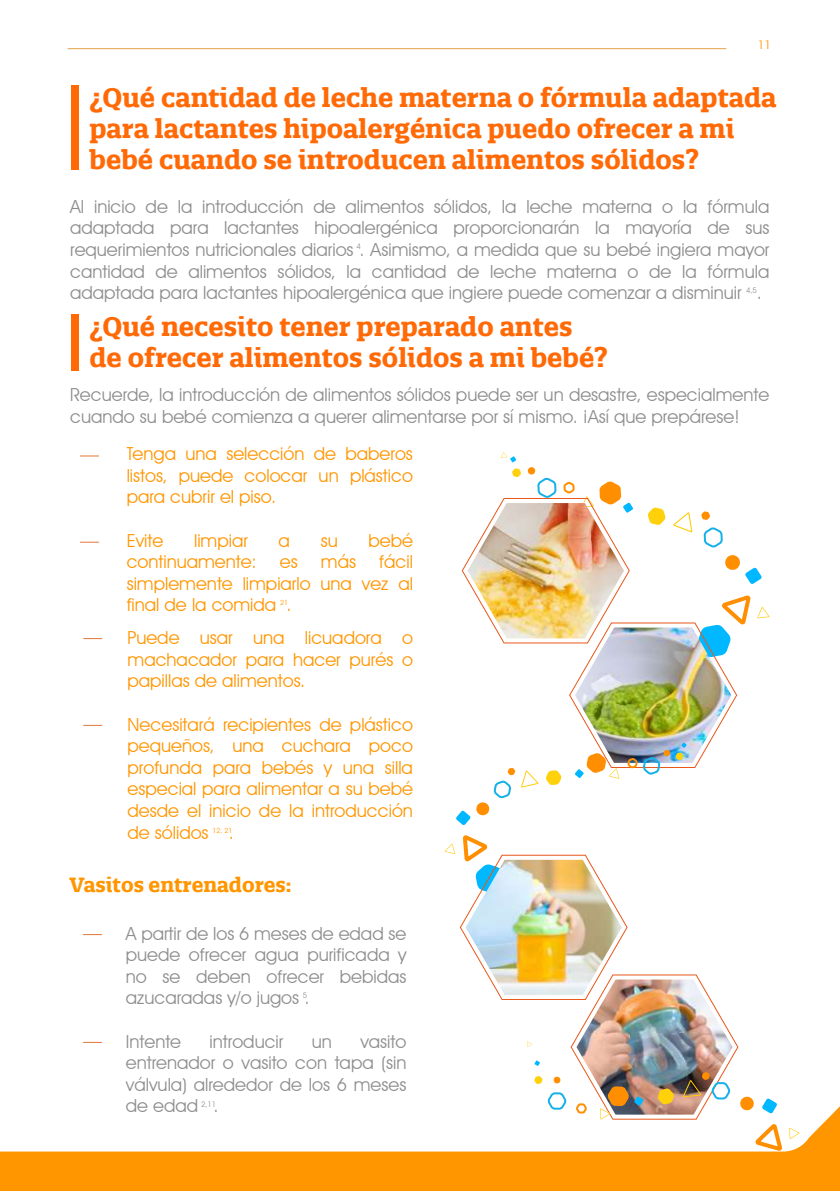
<style>
.page{position:relative;width:840px;height:1191px;background:#fff}
.page>*{position:absolute;margin:0;border:0;box-sizing:border-box;transform-origin:0 0}
.t1{font:700 26px/31.2px "Quatro Slab W03";color:#ff6a07}
.t2{font:700 20px "Quatro Slab W03";color:#ff9600}
.t3{font:18px/21.6px "Avant Garde IT Cby BT";color:#8e8e8e;text-align:justify}
.t4{font:18px/21.6px "Avant Garde IT Cby BT";color:#ff9600;text-align:justify}
.t5{font:11.8px "Avant Garde IT Cby BT";color:#ff9600}
.t6{font:7.6px "Avant Garde IT Cby BT";color:#8e8e8e}
.t7{font:7px "Avant Garde IT Cby BT";color:#ff9600}
</style>
<div class="page">
<div style="left:71px;top:86px;width:7px;height:84px;background:#ff6a07"></div>
<div style="left:71px;top:314px;width:7px;height:56px;background:#ff6a07"></div>
<hr style="left:68px;top:48px;width:658px;height:1px;background:#e2a34a">
<svg style="left:83px;top:638px;width:19px;height:1px"></svg>
<svg style="left:83px;top:725px;width:19px;height:1px"></svg>
<svg style="left:80px;top:455px;width:19px;height:1px"></svg>
<svg style="left:80px;top:542px;width:19px;height:1px"></svg>
<svg style="left:83px;top:934px;width:19px;height:1px"></svg>
<svg style="left:83px;top:1042px;width:19px;height:1px"></svg>
<svg style="left:0;top:1107px;width:839px;height:84px;fill:#ff9600"></svg>
<img style="left:444px;top:452px;width:355px;height:701px">
<img style="left:465px;top:859px;width:156px;height:136px">
<img style="left:467px;top:503px;width:156px;height:135px">
<p class="t5" style="left:757px;top:37px;width:15px">11</p>
<h1 class="t1" style="left:89px;top:82px;width:688px">¿Qué cantidad de leche materna o fórmula adaptada para lactantes hipoalergénica puedo ofrecer a mi bebé cuando se introducen alimentos sólidos?</h1>
<p class="t3" style="left:70px;top:195px;width:700px">Al inicio de la introducción de alimentos sólidos, la leche materna o la fórmula adaptada para lactantes hipoalergénica proporcionarán la mayoría de sus requerimientos nutricionales diarios . Asimismo, a medida que su bebé ingiera mayor cantidad de alimentos sólidos, la cantidad de leche materna o de la fórmula adaptada para lactantes hipoalergénica que ingiere puede comenzar a disminuir .</p>
<p class="t6" style="left:356px;top:241px;width:6px">4</p>
<p class="t6" style="left:745px;top:286px;width:12px">4,5</p>
<h1 class="t1" style="left:89px;top:310px;width:519px">¿Qué necesito tener preparado antes de ofrecer alimentos sólidos a mi bebé?</h1>
<p class="t3" style="left:70px;top:384px;width:700px">Recuerde, la introducción de alimentos sólidos puede ser un desastre, especialmente cuando su bebé comienza a querer alimentarse por sí mismo. ¡Así que prepárese!</p>
<p class="t4" style="left:127px;top:443px;width:288px">Tenga una selección de baberos listos, puede colocar un plástico para cubrir el piso.</p>
<p class="t4" style="left:127px;top:529px;width:38px">Evite</p>
<p class="t4" style="left:194px;top:529px;width:55px">limpiar</p>
<p class="t4" style="left:278px;top:529px;width:13px">a</p>
<p class="t4" style="left:320px;top:529px;width:19px">su</p>
<p class="t4" style="left:368px;top:529px;width:46px">bebé</p>
<p class="t4" style="left:127px;top:551px;width:131px">continuamente:</p>
<p class="t4" style="left:280px;top:551px;width:19px">es</p>
<p class="t4" style="left:321px;top:551px;width:37px">más</p>
<p class="t4" style="left:127px;top:551px;width:288px;text-indent:252px">fácil simplemente limpiarlo una vez al final de la comida .</p>
<p class="t7" style="left:280px;top:598px;width:10px">21</p>
<p class="t4" style="left:127px;top:627px;width:287px">Puede usar una licuadora o machacador para hacer purés o papillas de alimentos.</p>
<p class="t4" style="left:127px;top:713px;width:287px">Necesitará recipientes de plástico pequeños, una cuchara poco profunda para bebés y una silla especial para alimentar a su bebé desde el inicio de la introducción de sólidos .</p>
<p class="t7" style="left:212px;top:826px;width:21px">12, 21</p>
<p class="t2" style="left:70px;top:871px;width:223px">Vasitos entrenadores:</p>
<p class="t3" style="left:126px;top:922px;width:282px">A partir de los 6 meses de edad se puede ofrecer agua purificada y no se deben ofrecer bebidas azucaradas y/o jugos .</p>
<p class="t3" style="left:126px;top:1030px;width:57px">Intente</p>
<p class="t3" style="left:209px;top:1030px;width:75px">introducir</p>
<p class="t3" style="left:311px;top:1030px;width:22px">un</p>
<p class="t6" style="left:302px;top:991px;width:6px">5</p>
<p class="t3" style="left:126px;top:1030px;width:282px;text-indent:234px">vasito entrenador o vasito con tapa (sin válvula) alrededor de los 6 meses de edad .</p>
<p class="t6" style="left:201px;top:1099px;width:17px">2,11</p>
</div>
